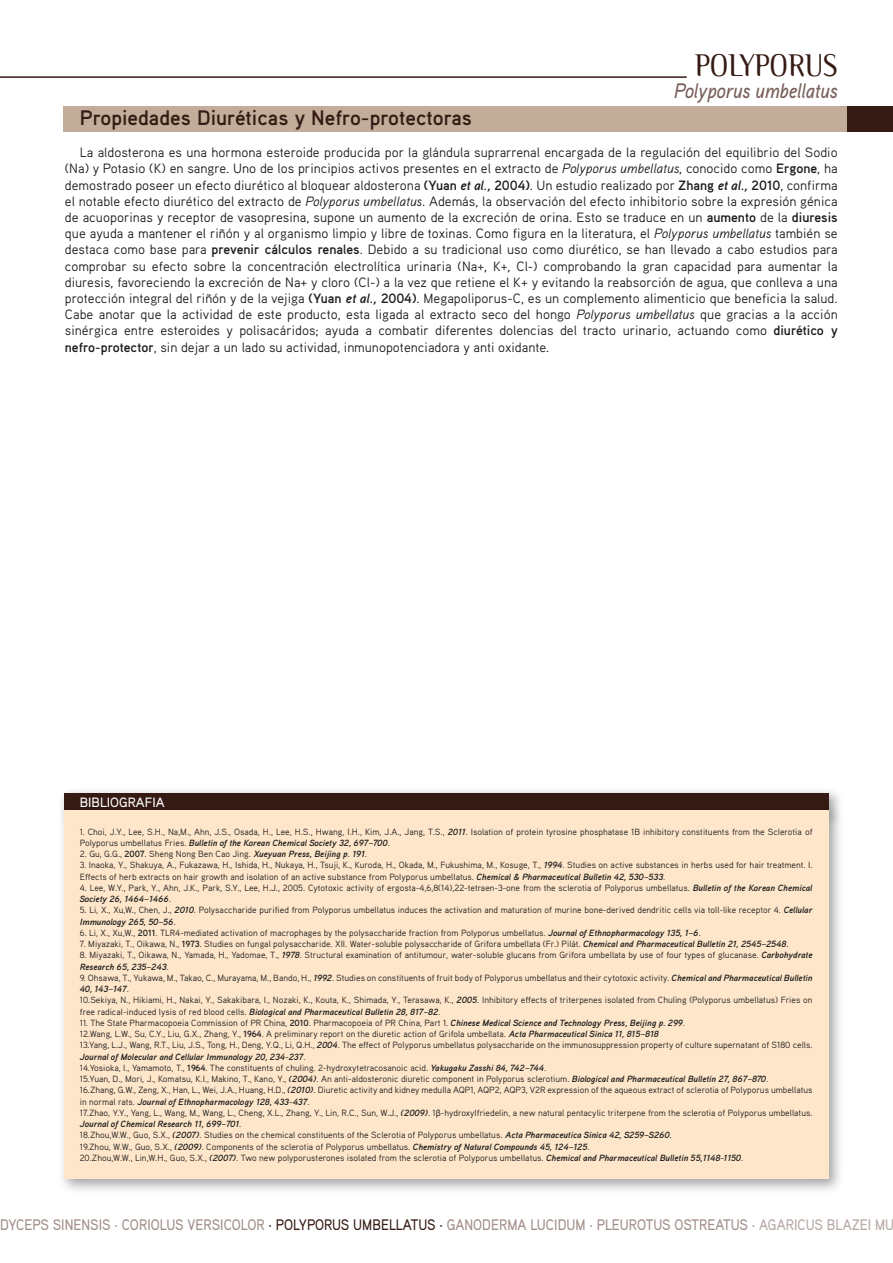
<style>
.page{position:relative;width:893px;height:1263px;background:#fff}
.page>*{position:absolute;margin:0;border:0;box-sizing:border-box;transform-origin:0 0}
.t1{font:300 31.5px "Binary ITC";letter-spacing:-.01em;color:#351b14;scale:.9 1}
.t2{font:700 21px "Aaux Pro";color:#351b14}
.t3{font:italic 500 21px "Aaux Pro";color:#79605a;scale:.9 1}
.t4{font:500 15.3px "Aaux Pro";color:#a18e88;scale:.9 1}
.t5{font:13.5px/16.2px "Aaux Pro";color:#1d1d1b;text-align:justify}
.t6{font:500 13.5px "Aaux Pro";color:#fff}
.t7{font:9px/11.2px "Aaux Pro";color:#1d1d1b}
.s1{font-style:italic}
.s2{font-weight:700}
.s3{font-weight:700;font-style:italic}
.s4{font-family:"Myriad Pro"}
.s5{color:#351b14}
.s6{color:#b7a8a3}
</style>
<div class="page">
<div style="left:64px;top:793px;width:765px;height:21px;background:#351b14"></div>
<img style="left:59px;top:800px;width:784px;height:390px">
<div style="left:64px;top:811px;width:765px;height:368px;background:#fee6ca"></div>
<div style="left:847px;top:106px;width:46px;height:26px;background:#351b14"></div>
<hr style="left:0;top:76px;width:687px;height:2px;background:#351b14">
<div style="left:64px;top:106px;width:783px;height:26px;background:#c2ad9a"></div>
<h1 class="t1" style="left:695px;top:47px;width:160px">POLYPORUS</h1>
<h2 class="t2" style="left:80px;top:104px;width:394px">Propiedades Diuréticas y Nefro-protectoras</h2>
<h2 class="t3" style="left:674px;top:77px;width:184px">Polyporus umbellatus</h2>
<p class="t5" style="left:65px;top:144px;width:775px;text-indent:15px">La aldosterona es una hormona esteroide producida por la glándula suprarrenal encargada de la regulación del equilibrio del Sodio (Na) y Potasio (K) en sangre. Uno de los principios activos presentes en el extracto de <span class="s1">Polyporus umbellatus</span>, conocido como <span class="s2">Ergone</span>, ha demostrado poseer un efecto diurético al bloquear aldosterona <span class="s2">(Yuan</span> <span class="s3">et al.,</span> <span class="s2">2004)</span>. Un estudio realizado por <span class="s2">Zhang</span> <span class="s3">et al.,</span> <span class="s2">2010</span>, confirma el notable efecto diurético del extracto de <span class="s1">Polyporus umbellatus</span>. Además, la observación del efecto inhibitorio sobre la expresión génica de acuoporinas y receptor de vasopresina, supone un aumento de la excreción de orina. Esto se traduce en un <span class="s2">aumento</span> de la <span class="s2">diuresis </span>que ayuda a mantener el riñón y al organismo limpio y libre de toxinas. Como figura en la literatura, el <span class="s1">Polyporus umbellatus</span> también se destaca como base para <span class="s2">prevenir cálculos renales</span>. Debido a su tradicional uso como diurético, se han llevado a cabo estudios para comprobar su efecto sobre la concentración electrolítica urinaria (Na+, K+, Cl-) comprobando la gran capacidad para aumentar la diuresis, favoreciendo la excreción de Na+ y cloro (Cl-) a la vez que retiene el K+ y evitando la reabsorción de agua, que conlleva a una protección integral del riñón y de la vejiga <span class="s2">(Yuan</span> <span class="s3">et al.,</span> <span class="s2">2004)</span>. Megapoliporus-C, es un complemento alimenticio que beneficia la salud.<br>Cabe anotar que la actividad de este producto, esta ligada al extracto seco del hongo <span class="s1">Polyporus umbellatus</span> que gracias a la acción sinérgica entre esteroides y polisacáridos; ayuda a combatir diferentes dolencias del tracto urinario, actuando como <span class="s2">diurético y nefro-protector</span>, sin dejar a un lado su actividad, inmunopotenciadora y anti oxidante.</p>
<h3 class="t6" style="left:80px;top:794px;width:86px">BIBLIOGRAFIA</h3>
<p class="t7" style="left:80px;top:825px;width:734px">1. Choi, J.Y., Lee, S.H., Na,M., Ahn, J.S., Osada, H., Lee, H.S., Hwang, I.H., Kim, J.A., Jang, T.S., <span class="s3">2011</span>. Isolation of protein tyrosine phosphatase 1B inhibitory constituents from the Sclerotia of<br>Polyporus umbellatus Fries. <span class="s3">Bulletin of the Korean Chemical Society 32, 697–700</span>.</p>
<p class="t7" style="left:80px;top:848px;width:289px">2. Gu, G.G., <span class="s2">2007</span>. Sheng Nong Ben Cao Jing. <span class="s3">Xueyuan Press, Beijing p. 191</span>.</p>
<p class="t7" style="left:80px;top:859px;width:734px">3. Inaoka, Y., Shakuya, A., Fukazawa, H., Ishida, H., Nukaya, H., Tsuji, K., Kuroda, H., Okada, M., Fukushima, M., Kosuge, T., <span class="s3">1994</span>. Studies on active substances in herbs used for hair treatment. I.<br>Effects of herb extracts on hair growth and isolation of an active substance from Polyporus umbellatus. <span class="s3">Chemical &amp; Pharmaceutical Bulletin 42, 530–533</span>.</p>
<p class="t7" style="left:80px;top:882px;width:734px">4. Lee, W.Y., Park, Y., Ahn, J.K., Park, S.Y., Lee, H.J., 2005. Cytotoxic activity of ergosta-4,6,8(14),22-tetraen-3-one from the sclerotia of Polyporus umbellatus. <span class="s3">Bulletin of the Korean Chemical<br>Society 26, 1464–1466</span>.</p>
<p class="t7" style="left:80px;top:904px;width:734px">5. Li, X., Xu,W., Chen, J., <span class="s3">2010</span>. Polysaccharide purified from Polyporus umbellatus induces the activation and maturation of murine bone-derived dendritic cells via toll-like receptor 4. <span class="s3">Cellular<br>Immunology 265, 50–56</span>.</p>
<p class="t7" style="left:80px;top:927px;width:623px">6. Li, X., Xu,W., <span class="s2">2011</span>. TLR4-mediated activation of macrophages by the polysaccharide fraction from Polyporus umbellatus. <span class="s3">Journal of Ethnopharmacology 135, 1–6</span>.</p>
<p class="t7" style="left:80px;top:938px;width:710px">7. Miyazaki, T., Oikawa, N., <span class="s2">1973</span>. Studies on fungal polysaccharide. XII. Water-soluble polysaccharide of Grifora umbellata (Fr.) Pilát. <span class="s3">Chemical and Pharmaceutical Bulletin 21, 2545–2548</span>.</p>
<p class="t7" style="left:80px;top:949px;width:734px">8. Miyazaki, T., Oikawa, N., Yamada, H., Yadomae, T., <span class="s3">1978</span>. Structural examination of antitumour, water-soluble glucans from Grifora umbellata by use of four types of glucanase. <span class="s3">Carbohydrate<br>Research 65, 235–243</span>.</p>
<p class="t7" style="left:80px;top:972px;width:734px">9. Ohsawa, T., Yukawa, M., Takao, C., Murayama, M., Bando, H., <span class="s3">1992</span>. Studies on constituents of fruit body of Polyporus umbellatus and their cytotoxic activity. <span class="s3">Chemical and Pharmaceutical Bulletin 40, 143–147</span>.<br>10.Sekiya, N., Hikiami, H., Nakai, Y., Sakakibara, I., Nozaki, K., Kouta, K., Shimada, Y., Terasawa, K., <span class="s3">2005</span>. Inhibitory effects of triterpenes isolated from Chuling (Polyporus umbellatus) Fries on free radical-induced lysis of red blood cells. <span class="s3">Biological and Pharmaceutical Bulletin 28, 817–82</span>.</p>
<p class="t7" style="left:80px;top:1017px;width:734px">11. The State Pharmacopoeia Commission of PR China, <span class="s2">2010</span>. Pharmacopoeia of PR China, Part 1. <span class="s3">Chinese Medical Science and Technology Press, Beijing p. 299</span>.<br>12.Wang, L.W., Su, C.Y., Liu, G.X., Zhang, Y., <span class="s2">1964</span>. A preliminary report on the diuretic action of Grifola umbellata. <span class="s3">Acta Pharmaceutical Sinica 11, 815–818<br></span>13.Yang, L.J., Wang, R.T., Liu, J.S., Tong, H., Deng, Y.Q., Li, Q.H., <span class="s3">2004</span>. The effect of Polyporus umbellatus polysaccharide on the immunosuppression property of culture supernatant of S180 cells.<br><span class="s3">Journal of Molecular and Cellular Immunology 20, 234-237</span>.<br>14.Yosioka, I., Yamamoto, T., <span class="s2">1964</span>. The constituents of chuling. 2-hydroxytetracosanoic acid. <span class="s3">Yakugaku Zasshi 84, 742–744</span>.<br>15.Yuan, D., Mori, J., Komatsu, K.I., Makino, T., Kano, Y., <span class="s3">(2004)</span>. An anti-aldosteronic diuretic component in Polyporus sclerotium. <span class="s3">Biological and Pharmaceutical Bulletin 27, 867–870</span>.<br>16.Zhang, G.W., Zeng, X., Han, L., Wei, J.A., Huang, H.D., <span class="s3">(2010)</span>. Diuretic activity and kidney medulla AQP1, AQP2, AQP3, V2R expression of the aqueous extract of sclerotia of Polyporus umbellatus in normal rats. <span class="s3">Journal of Ethnopharmacology 128, 433-437</span>.<br>17.Zhao, Y.Y., Yang, L., Wang, M., Wang, L., Cheng, X.L., Zhang, Y., Lin, R.C., Sun, W.J., <span class="s3">(2009)</span>. 1<span class="s4">β</span>-hydroxylfriedelin, a new natural pentacylic triterpene from the sclerotia of Polyporus umbellatus.<br><span class="s3">Journal of Chemical Research 11, 699–701</span>.<br>18.Zhou,W.W., Guo, S.X., <span class="s3">(2007)</span>. Studies on the chemical constituents of the Sclerotia of Polyporus umbellatus. <span class="s3">Acta Pharmaceutica Sinica 42, S259–S260</span>.<br>19.Zhou, W.W., Guo, S.X., <span class="s3">(2009)</span>. Components of the sclerotia of Polyporus umbellatus. <span class="s3">Chemistry of Natural Compounds 45, 124–125</span>.<br>20.Zhou,W.W., Lin,W.H., Guo, S.X., <span class="s3">(2007)</span>. Two new polyporusterones isolated from the sclerotia of Polyporus umbellatus. <span class="s3">Chemical and Pharmaceutical Bulletin 55,1148-1150</span>.</p>
<h3 class="t4" style="left:0;top:1215px;width:995px">DYCEPS SINENSIS · CORIOLUS VERSICOLOR <span class="s5">· POLYPORUS UMBELLATUS ·</span> GANODERMA LUCIDUM · PLEUROTUS OSTREATUS · <span class="s6">AGARICUS BLAZEI MU</span></h3>
</div>
